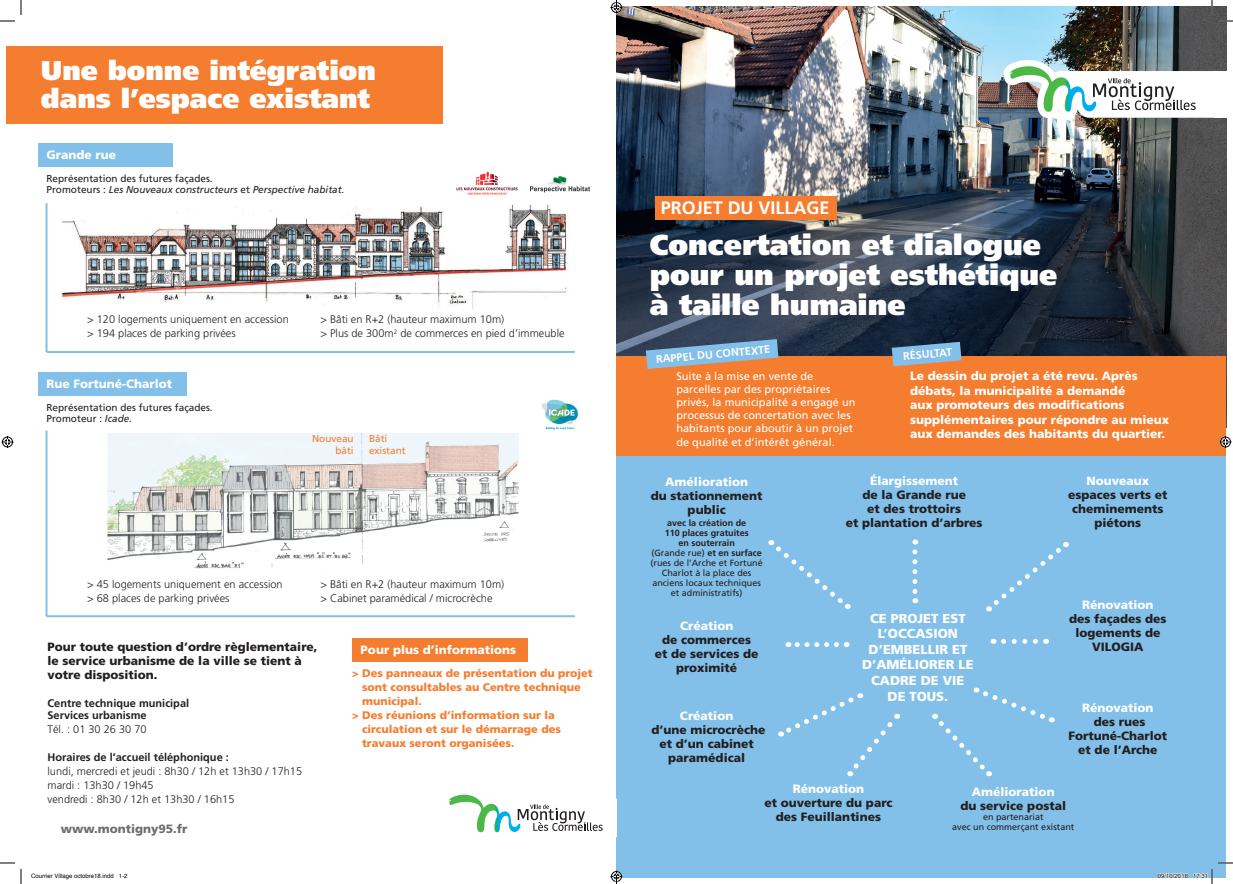
<style>
.page{position:relative;width:1233px;height:884px;background:#fff}
.page>*{position:absolute;margin:0;border:0;box-sizing:border-box;transform-origin:0 0}
.t1{font:900 28.8px/30px "Frutiger";color:#fff}
.t2{font:900 27px/28px "Frutiger";color:#fff}
.t3{font:700 18px "Frutiger";color:#fff}
.t4{font:900 13px/15.6px "Frutiger";color:#fff;text-align:center}
.t5{font:900 12px/14px "Frutiger";color:#231f20;text-align:center}
.t6{font:900 12px/14.4px "Frutiger";color:#fff}
.t7{font:900 12px "Frutiger";color:#6c6d70}
.t8{font:300 11px/14px "Frutiger";color:#231f20}
.t9{font:11px/13.2px "Frutiger";color:#fff}
.t10{font:900 11px "Frutiger";color:#f47d2f}
.t11{font:700 11px/12px "Frutiger";color:#231f20}
.t12{font:700 10.9px "Frutiger";color:#fff}
.t13{font:10px/11px "Frutiger";color:#231f20}
.t14{font:10px/12px "Frutiger";color:#f47d2f;text-align:right}
.t15{font:9px/10px "Frutiger";color:#231f20;text-align:center}
.t16{font:6px "Helvetica";color:#000}
.s1{font-style:italic}
.s2{font-weight:700}
</style>
<div class="page">
<img style="left:616px;top:7px;width:610px;height:350px">
<div style="left:616px;top:442px;width:610px;height:435px;background:#83c0e9"></div>
<img style="left:62px;top:206px;width:507px;height:103px">
<img style="left:107px;top:433px;width:412px;height:136px">
<div style="left:616px;top:357px;width:610px;height:99px;background:#f47d2f"></div>
<div style="left:655px;top:196px;width:181px;height:24px;background:#f47d2f"></div>
<svg style="left:646px;top:339px;width:132px;height:30px"></svg>
<svg style="left:891px;top:342px;width:70px;height:24px;background:#82a4bc"></svg>
<svg style="left:771px;top:540px;width:79px;height:69px"></svg>
<svg style="left:912px;top:552px;width:5px;height:51px"></svg>
<svg style="left:988px;top:542px;width:80px;height:69px"></svg>
<svg style="left:1003px;top:639px;width:43px;height:5px"></svg>
<svg style="left:788px;top:642px;width:48px;height:5px"></svg>
<svg style="left:778px;top:693px;width:119px;height:84px"></svg>
<svg style="left:934px;top:687px;width:119px;height:90px"></svg>
<img style="left:1003px;top:60px;width:211px;height:59px">
<svg style="left:449px;top:794px;width:154px;height:39px"></svg>
<div style="left:7px;top:47px;width:436px;height:77px;background:#f47d2f"></div>
<div style="left:38px;top:143px;width:135px;height:23px;background:#83c0e9"></div>
<div style="left:38px;top:372px;width:149px;height:23px;background:#83c0e9"></div>
<div style="left:352px;top:638px;width:176px;height:24px;background:#f47d2f"></div>
<hr style="left:46px;top:203px;width:2px;height:149px;background:#83c0e9">
<hr style="left:46px;top:431px;width:2px;height:185px;background:#83c0e9">
<hr style="left:47px;top:351px;width:528px;height:2px;background:#83c0e9">
<hr style="left:47px;top:615px;width:528px;height:2px;background:#83c0e9">
<div style="left:1213px;top:71px;width:13px;height:47px;background:#fff"></div>
<img style="left:456px;top:171px;width:62px;height:24px">
<img style="left:530px;top:176px;width:59px;height:17px">
<img style="left:542px;top:399px;width:36px;height:31px">
<svg style="left:1218px;top:20px;width:15px;height:2px"></svg>
<svg style="left:1218px;top:862px;width:15px;height:2px"></svg>
<svg style="left:0;top:0;width:22px;height:22px"></svg>
<svg style="left:0;top:862px;width:22px;height:22px"></svg>
<svg style="left:1211px;top:0;width:1px;height:15px"></svg>
<svg style="left:2px;top:436px;width:12px;height:12px"></svg>
<svg style="left:1219px;top:436px;width:12px;height:12px"></svg>
<svg style="left:1157px;top:869px;width:55px;height:15px"></svg>
<svg style="left:610px;top:0;width:12px;height:14px"></svg>
<svg style="left:610px;top:870px;width:12px;height:14px"></svg>
<h2 class="t2" style="left:41px;top:56px;width:336px">Une bonne intégration dans l’espace existant</h2>
<p class="t6" style="left:47px;top:147px;width:71px">Grande rue</p>
<p class="t13" style="left:47px;top:173px;width:299px">Représentation des futures façades.<br>Promoteurs : <span class="s1">Les Nouveaux constructeurs</span> et <span class="s1">Perspective habitat.</span></p>
<p class="t8" style="left:87px;top:313px;width:203px">&gt; 120 logements uniquement en accession &gt; 194 places de parking privées</p>
<p class="t6" style="left:47px;top:376px;width:127px">Rue Fortuné-Charlot</p>
<p class="t13" style="left:47px;top:402px;width:168px">Représentation des futures façades.<br>Promoteur : <span class="s1">Icade.</span></p>
<p class="t8" style="left:320px;top:313px;width:246px">&gt; Bâti en R+2 (hauteur maximum 10m)<br>&gt; Plus de 300m<sup>2</sup> de commerces en pied d’immeuble</p>
<p class="t14" style="left:312px;top:432px;width:43px">Nouveau bâti</p>
<p class="t14" style="left:369px;top:432px;width:38px;text-align:left">Bâti existant</p>
<h3 class="t3" style="left:661px;top:197px;width:170px">PROJET DU VILLAGE</h3>
<h1 class="t1" style="left:650px;top:229px;width:409px">Concertation et dialogue pour un projet esthétique à taille humaine</h1>
<p class="t12" style="left:655px;top:353px;width:116px;rotate:-5deg">RAPPEL DU CONTEXTE</p>
<p class="t12" style="left:902px;top:350px;width:51px;rotate:-5deg">RÉSULTAT</p>
<p class="t9" style="left:676px;top:369px;width:181px">Suite à la mise en vente de parcelles par des propriétaires privés, la municipalité a engagé un processus de concertation avec les habitants pour aboutir à un projet de qualité et d’intérêt général.</p>
<p class="t6" style="left:910px;top:369px;width:261px">Le dessin du projet a été revu. Après débats, la municipalité a demandé<br>aux promoteurs des modifications supplémentaires pour répondre au mieux aux demandes des habitants du quartier.</p>
<p class="t6" style="left:870px;top:474px;width:90px">Élargissement</p>
<p class="t5" style="left:846px;top:488px;width:138px">de la Grande rue<br>et des trottoirs<br>et plantation d’arbres</p>
<p class="t6" style="left:1086px;top:474px;width:64px">Nouveaux</p>
<p class="t5" style="left:1068px;top:488px;width:101px">espaces verts et cheminements piétons</p>
<p class="t6" style="left:665px;top:474px;width:84px">Amélioration</p>
<p class="t5" style="left:651px;top:489px;width:113px">du stationnement public</p>
<p class="t15" style="left:650px;top:518px;width:114px"><span class="s2">avec la création de<br>110 places gratuites<br>en souterrain<br></span>(Grande rue) <span class="s2">et en surface </span>(rues de l’Arche et Fortuné<br>Charlot à la place des anciens locaux techniques et administratifs)</p>
<p class="t8" style="left:87px;top:577px;width:197px">&gt; 45 logements uniquement en accession &gt; 68 places de parking privées</p>
<p class="t8" style="left:320px;top:577px;width:185px">&gt; Bâti en R+2 (hauteur maximum 10m) &gt; Cabinet paramédical / microcrèche</p>
<p class="t6" style="left:1082px;top:597px;width:73px">Rénovation</p>
<p class="t5" style="left:1069px;top:612px;width:99px">des façades des logements de<br>VILOGIA</p>
<p class="t4" style="left:862px;top:610px;width:113px">CE PROJET EST<br>L’OCCASION<br>D’EMBELLIR ET<br>D’AMÉLIORER LE<br>CADRE DE VIE<br>DE TOUS.</p>
<p class="t6" style="left:680px;top:618px;width:55px">Création</p>
<p class="t5" style="left:655px;top:632px;width:105px">de commerces et de services de proximité</p>
<p class="t5" style="left:48px;top:639px;width:271px">Pour toute question d’ordre règlementaire,</p>
<p class="t6" style="left:361px;top:642px;width:157px">Pour plus d’informations</p>
<p class="t5" style="left:48px;top:653px;width:256px;text-align:left">le service urbanisme de la ville se tient à votre disposition.</p>
<p class="t11" style="left:48px;top:697px;width:143px">Centre technique municipal<br>Services urbanisme</p>
<p class="t8" style="left:48px;top:722px;width:101px">Tél. : 01 30 26 30 70</p>
<p class="t11" style="left:48px;top:751px;width:183px">Horaires de l’accueil téléphonique :</p>
<p class="t8" style="left:48px;top:764px;width:256px">lundi, mercredi et jeudi : 8h30 / 12h et 13h30 / 17h15 mardi : 13h30 / 19h45<br>vendredi : 8h30 / 12h et 13h30 / 16h15</p>
<p class="t10" style="left:352px;top:667px;width:242px">&gt; Des panneaux de présentation du projet</p>
<p class="t10" style="left:362px;top:681px;width:220px">sont consultables au Centre technique</p>
<p class="t10" style="left:362px;top:695px;width:61px">municipal.</p>
<p class="t10" style="left:352px;top:709px;width:204px">&gt; Des réunions d’information sur la</p>
<p class="t10" style="left:362px;top:723px;width:200px">circulation et sur le démarrage des</p>
<p class="t10" style="left:362px;top:737px;width:154px">travaux seront organisées.</p>
<p class="t6" style="left:1082px;top:700px;width:73px">Rénovation</p>
<p class="t5" style="left:1068px;top:715px;width:100px">des rues<br>Fortuné-Charlot et de l’Arche</p>
<p class="t6" style="left:680px;top:709px;width:55px">Création</p>
<p class="t5" style="left:651px;top:723px;width:116px">d’une microcrèche et d’un cabinet paramédical</p>
<p class="t6" style="left:792px;top:782px;width:73px">Rénovation</p>
<p class="t5" style="left:764px;top:796px;width:129px">et ouverture du parc des Feuillantines</p>
<p class="t6" style="left:972px;top:784px;width:84px">Amélioration</p>
<p class="t5" style="left:960px;top:798px;width:107px">du service postal</p>
<p class="t15" style="left:952px;top:812px;width:124px">en partenariat<br>avec un commerçant existant</p>
<p class="t7" style="left:61px;top:821px;width:128px">www.montigny95.fr</p>
<p class="t16" style="left:31px;top:871px;width:98px">Courrier Village octobre18.indd 1-2</p>
<p class="t16" style="left:1158px;top:871px;width:52px">09/10/2018 17:31</p>
</div>
